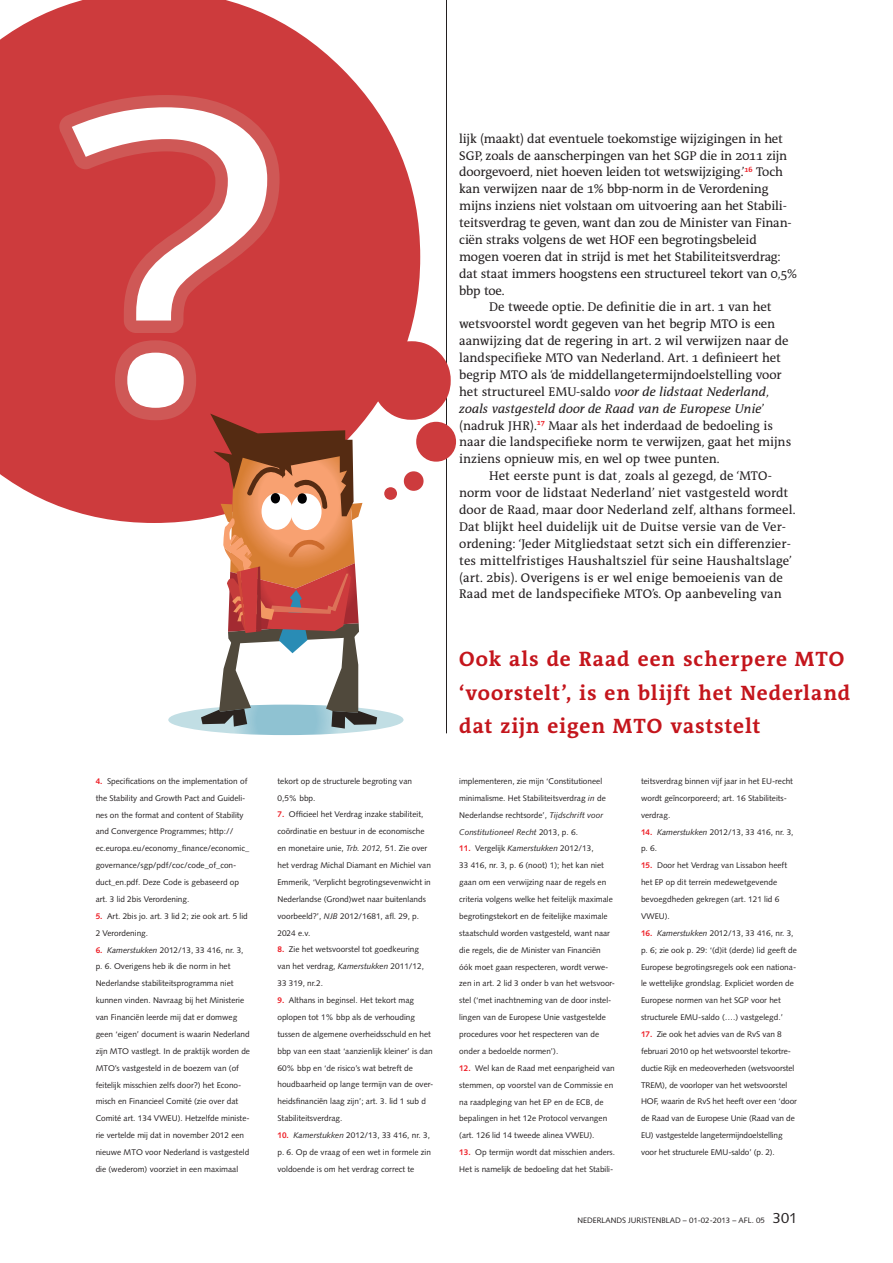
<style>
.page{position:relative;width:893px;height:1263px;background:#fff}
.page>*{position:absolute;margin:0;border:0;box-sizing:border-box;transform-origin:0 0}
.t1{font:700 21px/33.8px "The Antiqua Sun OT";letter-spacing:.04em;color:#c4151c}
.t2{font:12.75px "The Antiqua Sun OT";letter-spacing:-.01em;color:#231f20}
.t3{font:12.75px "The Antiqua Sun OT";letter-spacing:.01em;color:#231f20}
.t4{font:italic 12.75px "The Antiqua Sun OT";color:#231f20}
.t5{font:8.25px/16.8px "Syntax LT Std";color:#231f20}
.t6{font:7.8px "Syntax LT Std";color:#231f20}
.s1{font-weight:700;color:#ed1c24}
.s2{font-style:italic}
.s3{font-style:normal}
.s4{font-size:14.7px}
</style>
<div class="page">
<hr style="left:446px;top:0;width:1px;height:733px;background:#231f20">
<svg style="left:0;top:0;width:420px;height:523px;fill:#cd3b3d"></svg>
<svg style="left:59px;top:95px;width:221px;height:325px;background:#cd4243"></svg>
<svg style="left:168px;top:341px;width:288px;height:394px"></svg>
<svg style="left:72px;top:107px;width:195px;height:301px;fill:#cd3b3d"></svg>
<p class="t5" style="left:96px;top:773px;width:155px"><span class="s1">4.</span> Specifications on the implementation of the Stability and Growth Pact and Guideli&shy;nes on the format and content of Stability and Convergence Programmes; http:// ec.europa.eu/economy_finance/economic_ governance/sgp/pdf/coc/code_of_con&shy;duct_en.pdf. Deze Code is gebaseerd op art. 3 lid 2bis Verordening.</p>
<p class="t5" style="left:96px;top:908px;width:154px"><span class="s1">5.</span> Art. 2bis jo. art. 3 lid 2; zie ook art. 5 lid<br>2 Verordening.</p>
<p class="t5" style="left:96px;top:942px;width:156px"><span class="s1">6.</span> <span class="s2">Kamerstukken</span> 2012/13, 33 416, nr. 3, p. 6. Overigens heb ik die norm in het Nederlandse stabiliteitsprogramma niet kunnen vinden. Navraag bij het Ministerie van Financiën leerde mij dat er domweg geen ‘eigen’ document is waarin Nederland zijn MTO vastlegt. In de praktijk worden de MTO’s vastgesteld in de boezem van (of feitelijk misschien zelfs door?) het Econo&shy;misch en Financieel Comité (zie over dat Comité art. 134 VWEU). Hetzelfde ministe&shy;rie vertelde mij dat in november 2012 een nieuwe MTO voor Nederland is vastgesteld die (wederom) voorziet in een maximaal</p>
<p class="t5" style="left:277px;top:773px;width:136px">tekort op de structurele begroting van<br>0,5% bbp.</p>
<p class="t5" style="left:277px;top:807px;width:155px"><span class="s1">7.</span> Officieel het Verdrag inzake stabiliteit, coördinatie en bestuur in de economische en monetaire unie, <span class="s2">Trb. 2012,</span> 51. Zie over het verdrag Michal Diamant en Michiel van Emmerik, ‘Verplicht begrotingsevenwicht in Nederlandse (Grond)wet naar buitenlands voorbeeld?’, <span class="s2">NJB</span> 2012/1681, afl. 29, p.<br>2024 e.v.</p>
<p class="t5" style="left:277px;top:942px;width:148px"><span class="s1">8.</span> Zie het wetsvoorstel tot goedkeuring van het verdrag, <span class="s2">Kamerstukken</span> 2011/12,<br>33 319, nr.2.</p>
<p class="t5" style="left:277px;top:993px;width:157px"><span class="s1">9.</span> Althans in beginsel. Het tekort mag oplopen tot 1% bbp als de verhouding tussen de algemene overheidsschuld en het bbp van een staat ‘aanzienlijk kleiner’ is dan 60% bbp en ‘de risico’s wat betreft de houdbaarheid op lange termijn van de over&shy;heidsfinanciën laag zijn’; art. 3. lid 1 sub d Stabiliteitsverdrag.</p>
<p class="t5" style="left:277px;top:1128px;width:155px"><span class="s1">10.</span> <span class="s2">Kamerstukken</span> 2012/13, 33 416, nr. 3, p. 6. Op de vraag of een wet in formele zin voldoende is om het verdrag correct te</p>
<p class="t2" style="left:459px;top:132px;width:325px">lijk (maakt) dat eventuele toekomstige wijzigingen in het</p>
<p class="t2" style="left:459px;top:149px;width:330px">SGP, zoals de aanscherpingen van het SGP die in 2011 zijn</p>
<p class="t2" style="left:459px;top:166px;width:325px">doorgevoerd, niet hoeven leiden tot wetswijziging.’<sup>16</sup> Toch</p>
<p class="t2" style="left:459px;top:183px;width:311px">kan verwijzen naar de 1% bbp-norm in de Verordening</p>
<p class="t2" style="left:459px;top:200px;width:329px">mijns inziens niet volstaan om uitvoering aan het Stabili-</p>
<p class="t2" style="left:459px;top:216px;width:333px">teitsverdrag te geven, want dan zou de Minister van Finan-</p>
<p class="t2" style="left:459px;top:233px;width:299px">ciën straks volgens de wet HOF een begrotingsbeleid</p>
<p class="t2" style="left:459px;top:250px;width:323px">mogen voeren dat in strijd is met het Stabiliteitsverdrag:</p>
<p class="t2" style="left:459px;top:267px;width:340px">dat staat immers hoogstens een structureel tekort van 0,5%</p>
<p class="t2" style="left:459px;top:284px;width:47px">bbp toe.</p>
<p class="t2" style="left:489px;top:301px;width:284px">De tweede optie. De definitie die in art. 1 van het</p>
<p class="t2" style="left:459px;top:318px;width:317px">wetsvoorstel wordt gegeven van het begrip MTO is een</p>
<p class="t2" style="left:459px;top:335px;width:331px">aanwijzing dat de regering in art. 2 wil verwijzen naar de</p>
<p class="t2" style="left:459px;top:351px;width:323px">landspecifieke MTO van Nederland. Art. 1 definieert het</p>
<p class="t2" style="left:459px;top:368px;width:324px">begrip MTO als ‘de middellangetermijndoelstelling voor</p>
<p class="t2" style="left:459px;top:385px;width:311px">het structureel EMU-saldo <span class="s2">voor de lidstaat Nederland</span>,</p>
<p class="t4" style="left:459px;top:402px;width:307px">zoals vastgesteld door de Raad van de Europese Unie<span class="s3">’</span></p>
<p class="t2" style="left:459px;top:419px;width:315px">(nadruk JHR).<sup>17</sup> Maar als het inderdaad de bedoeling is</p>
<p class="t2" style="left:459px;top:436px;width:333px">naar die landspecifieke norm te verwijzen, gaat het mijns</p>
<p class="t2" style="left:459px;top:453px;width:262px">inziens opnieuw mis, en wel op twee punten.</p>
<p class="t3" style="left:489px;top:470px;width:284px">Het eerste punt is dat¸ zoals al gezegd, de ‘MTO-</p>
<p class="t2" style="left:459px;top:486px;width:331px">norm voor de lidstaat Nederland’ niet vastgesteld wordt</p>
<p class="t3" style="left:459px;top:503px;width:338px">door de Raad, maar door Nederland zelf, althans formeel.</p>
<p class="t3" style="left:459px;top:520px;width:328px">Dat blijkt heel duidelijk uit de Duitse versie van de Ver-</p>
<p class="t3" style="left:459px;top:537px;width:333px">ordening: ‘Jeder Mitgliedstaat setzt sich ein differenzier-</p>
<p class="t3" style="left:459px;top:554px;width:334px">tes mittelfristiges Haushaltsziel für seine Haushaltslage’</p>
<p class="t3" style="left:459px;top:571px;width:325px">(art. 2bis). Overigens is er wel enige bemoeienis van de</p>
<p class="t3" style="left:459px;top:588px;width:324px">Raad met de landspecifieke MTO’s. Op aanbeveling van</p>
<p class="t1" style="left:459px;top:643px;width:393px">Ook als de Raad een scherpere MTO ‘voorstelt’, is en blijft het Nederland dat zijn eigen MTO vaststelt</p>
<p class="t5" style="left:459px;top:774px;width:148px">implementeren, zie mijn ‘Constitutioneel minimalisme. Het Stabiliteitsverdrag <span class="s2">in</span> de Nederlandse rechtsorde’, <span class="s2">Tijdschrift voor Constitutioneel Recht</span> 2013, p. 6.</p>
<p class="t5" style="left:459px;top:841px;width:157px"><span class="s1">11.</span> Vergelijk <span class="s2">Kamerstukken</span> 2012/13,<br>33 416, nr. 3, p. 6 (noot) 1); het kan niet gaan om een verwijzing naar de regels en criteria volgens welke het feitelijk maximale begrotingstekort en de feitelijke maximale staatschuld worden vastgesteld, want naar die regels, die de Minister van Financiën óók moet gaan respecteren, wordt verwe&shy;zen in art. 2 lid 3 onder b van het wetsvoor&shy;stel (‘met inachtneming van de door instel&shy;lingen van de Europese Unie vastgestelde procedures voor het respecteren van de onder a bedoelde normen’).</p>
<p class="t5" style="left:459px;top:1060px;width:157px"><span class="s1">12.</span> Wel kan de Raad met eenparigheid van stemmen, op voorstel van de Commissie en na raadpleging van het EP en de ECB, de bepalingen in het 12e Protocol vervangen (art. 126 lid 14 tweede alinea VWEU).</p>
<p class="t5" style="left:459px;top:1145px;width:157px"><span class="s1">13.</span> Op termijn wordt dat misschien anders.<br>Het is namelijk de bedoeling dat het Stabili-</p>
<p class="t5" style="left:641px;top:774px;width:154px">teitsverdrag binnen vijf jaar in het EU-recht wordt geïncorporeerd; art. 16 Stabiliteits&shy;verdrag.</p>
<p class="t5" style="left:641px;top:824px;width:154px"><span class="s1">14.</span> <span class="s2">Kamerstukken</span> 2012/13, 33 416, nr. 3, p. 6.</p>
<p class="t5" style="left:641px;top:858px;width:148px"><span class="s1">15.</span> Door het Verdrag van Lissabon heeft het EP op dit terrein medewetgevende bevoegdheden gekregen (art. 121 lid 6<br>VWEU).</p>
<p class="t5" style="left:641px;top:925px;width:157px"><span class="s1">16.</span> <span class="s2">Kamerstukken</span> 2012/13, 33 416, nr. 3, p. 6; zie ook p. 29: ‘(d)it (derde) lid geeft de Europese begrotingsregels ook een nationa&shy;le wettelijke grondslag. Expliciet worden de Europese normen van het SGP voor het structurele EMU-saldo (….) vastgelegd.’</p>
<p class="t5" style="left:641px;top:1027px;width:157px"><span class="s1">17.</span> Zie ook het advies van de RvS van 8 februari 2010 op het wetsvoorstel tekortre&shy;ductie Rijk en medeoverheden (wetsvoorstel TREM), de voorloper van het wetsvoorstel HOF, waarin de RvS het heeft over een ‘door de Raad van de Europese Unie (Raad van de EU) vastgestelde langetermijndoelstelling voor het structurele EMU-saldo’ (p. 2).</p>
<p class="t6" style="left:577px;top:1216px;width:221px">NEDERLANDS JURISTENBLAD – 01-02-2013 – AFL. 05 <span class="s4">301</span></p>
</div>
